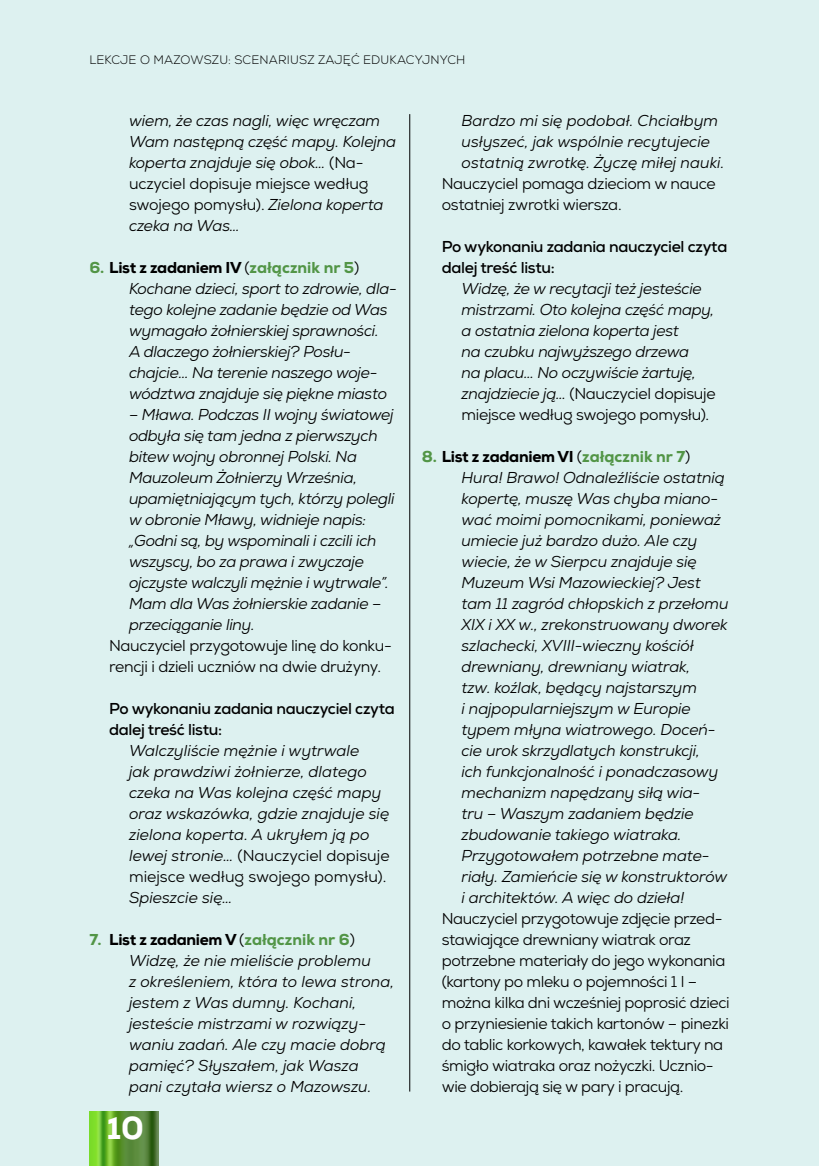
<style>
.page{position:relative;width:819px;height:1166px;background:#ddf1f0}
.page>*{position:absolute;margin:0;border:0;box-sizing:border-box;transform-origin:0 0}
.t1{font:800 31.5px "Nexa";color:#fff}
.t2{font:italic 15.75px/21px "Nexa";letter-spacing:-.01em;color:#000}
.t3{font:15.75px/21px "Nexa";letter-spacing:-.025em;color:#000}
.t4{font:700 15.75px/21px "Nexa";letter-spacing:-.02em;color:#000}
.t5{font:300 12.25px "Nexa";letter-spacing:.015em;color:#000}
.s1{font-style:normal}
.s2{font-weight:800;font-style:normal;color:#529546}
.s3{font-weight:800;font-style:normal}
</style>
<div class="page">
<img style="left:89px;top:1111px;width:70px;height:55px">
<hr style="left:409px;top:114px;width:1px;height:977px;background:#000">
<p class="t5" style="left:89px;top:52px;width:377px">LEKCJE O MAZOWSZU: SCENARIUSZ ZAJĘĆ EDUKACYJNYCH</p>
<p class="t2" style="left:129px;top:110px;width:269px">wiem, że czas nagli, więc wręczam<br>Wam następną część mapy. Kolejna koperta znajduje się obok… <span class="s1">(Na&shy;uczyciel dopisuje miejsce według swojego pomysłu).</span> Zielona koperta czeka na Was…</p>
<p class="t2" style="left:129px;top:257px;width:269px;text-indent:-40px"><span class="s2">6.</span> <span class="s3">List z zadaniem IV</span> <span class="s1">(</span><span class="s2">załącznik nr 5</span><span class="s1">)<br></span>Kochane dzieci, sport to zdrowie, dla&shy;tego kolejne zadanie będzie od Was wymagało żołnierskiej sprawności.<br>A dlaczego żołnierskiej? Posłu&shy;chajcie… Na terenie naszego woje&shy;wództwa znajduje się piękne miasto</p>
<p class="t2" style="left:129px;top:404px;width:267px">– Mława. Podczas II wojny światowej odbyła się tam jedna z pierwszych bitew wojny obronnej Polski. Na Mauzoleum Żołnierzy Września, upamiętniającym tych, którzy polegli w obronie Mławy, widnieje napis: „Godni są, by wspominali i czcili ich wszyscy, bo za prawa i zwyczaje ojczyste walczyli mężnie i wytrwale”.<br>Mam dla Was żołnierskie zadanie – przeciąganie liny.</p>
<p class="t3" style="left:109px;top:635px;width:284px">Nauczyciel przygotowuje linę do konku&shy;rencji i dzieli uczniów na dwie drużyny.</p>
<p class="t4" style="left:109px;top:698px;width:287px">Po wykonaniu zadania nauczyciel czyta dalej treść listu:</p>
<p class="t2" style="left:129px;top:740px;width:262px">Walczyliście mężnie i wytrwale<br>jak prawdziwi żołnierze, dlatego czeka na Was kolejna część mapy oraz wskazówka, gdzie znajduje się zielona koperta. A ukryłem ją po lewej stronie… <span class="s1">(Nauczyciel dopisuje miejsce według swojego pomysłu).</span></p>
<p class="t2" style="left:129px;top:887px;width:105px">Spieszcie się…</p>
<p class="t2" style="left:129px;top:929px;width:266px;text-indent:-40px"><span class="s2">7.</span> <span class="s3">List z zadaniem V</span> <span class="s1">(</span><span class="s2">załącznik nr 6</span><span class="s1">)<br></span>Widzę, że nie mieliście problemu<br>z określeniem, która to lewa strona, jestem z Was dumny. Kochani, jesteście mistrzami w rozwiązy&shy;waniu zadań. Ale czy macie dobrą pamięć? Słyszałem, jak Wasza pani czytała wiersz o Mazowszu.</p>
<h1 class="t1" style="left:107px;top:1108px;width:39px">10</h1>
<p class="t2" style="left:461px;top:110px;width:264px">Bardzo mi się podobał. Chciałbym usłyszeć, jak wspólnie recytujecie ostatnią zwrotkę. Życzę miłej nauki.</p>
<p class="t3" style="left:441px;top:173px;width:275px">Nauczyciel pomaga dzieciom w nauce ostatniej zwrotki wiersza.</p>
<p class="t4" style="left:441px;top:236px;width:287px">Po wykonaniu zadania nauczyciel czyta dalej treść listu:</p>
<p class="t2" style="left:461px;top:278px;width:255px">Widzę, że w recytacji też jesteście mistrzami. Oto kolejna część mapy, a ostatnia zielona koperta jest<br>na czubku najwyższego drzewa<br>na placu… No oczywiście żartuję, znajdziecie ją… <span class="s1">(Nauczyciel dopisuje miejsce według swojego pomysłu).</span></p>
<p class="t2" style="left:461px;top:446px;width:268px;text-indent:-40px"><span class="s2">8.</span> <span class="s3">List z zadaniem VI</span> <span class="s1">(</span><span class="s2">załącznik nr 7</span><span class="s1">)<br></span>Hura! Brawo! Odnaleźliście ostatnią kopertę, muszę Was chyba miano&shy;wać moimi pomocnikami, ponieważ umiecie już bardzo dużo. Ale czy wiecie, że w Sierpcu znajduje się Muzeum Wsi Mazowieckiej? Jest tam 11 zagród chłopskich z przełomu XIX i XX w., zrekonstruowany dworek szlachecki, XVIII-wieczny kościół drewniany, drewniany wiatrak,<br>tzw. koźlak, będący najstarszym<br>i najpopularniejszym w Europie typem młyna wiatrowego. Doceń&shy;cie urok skrzydlatych konstrukcji,<br>ich funkcjonalność i ponadczasowy mechanizm napędzany siłą wia-<br>tru – Waszym zadaniem będzie zbudowanie takiego wiatraka.<br>Przygotowałem potrzebne mate&shy;riały. Zamieńcie się w konstruktorów i architektów. A więc do dzieła!</p>
<p class="t3" style="left:441px;top:908px;width:289px">Nauczyciel przygotowuje zdjęcie przed&shy;stawiające drewniany wiatrak oraz potrzebne materiały do jego wykonania (kartony po mleku o pojemności 1 l – można kilka dni wcześniej poprosić dzieci o przyniesienie takich kartonów – pinezki do tablic korkowych, kawałek tektury na śmigło wiatraka oraz nożyczki. Ucznio&shy;wie dobierają się w pary i pracują.</p>
</div>
